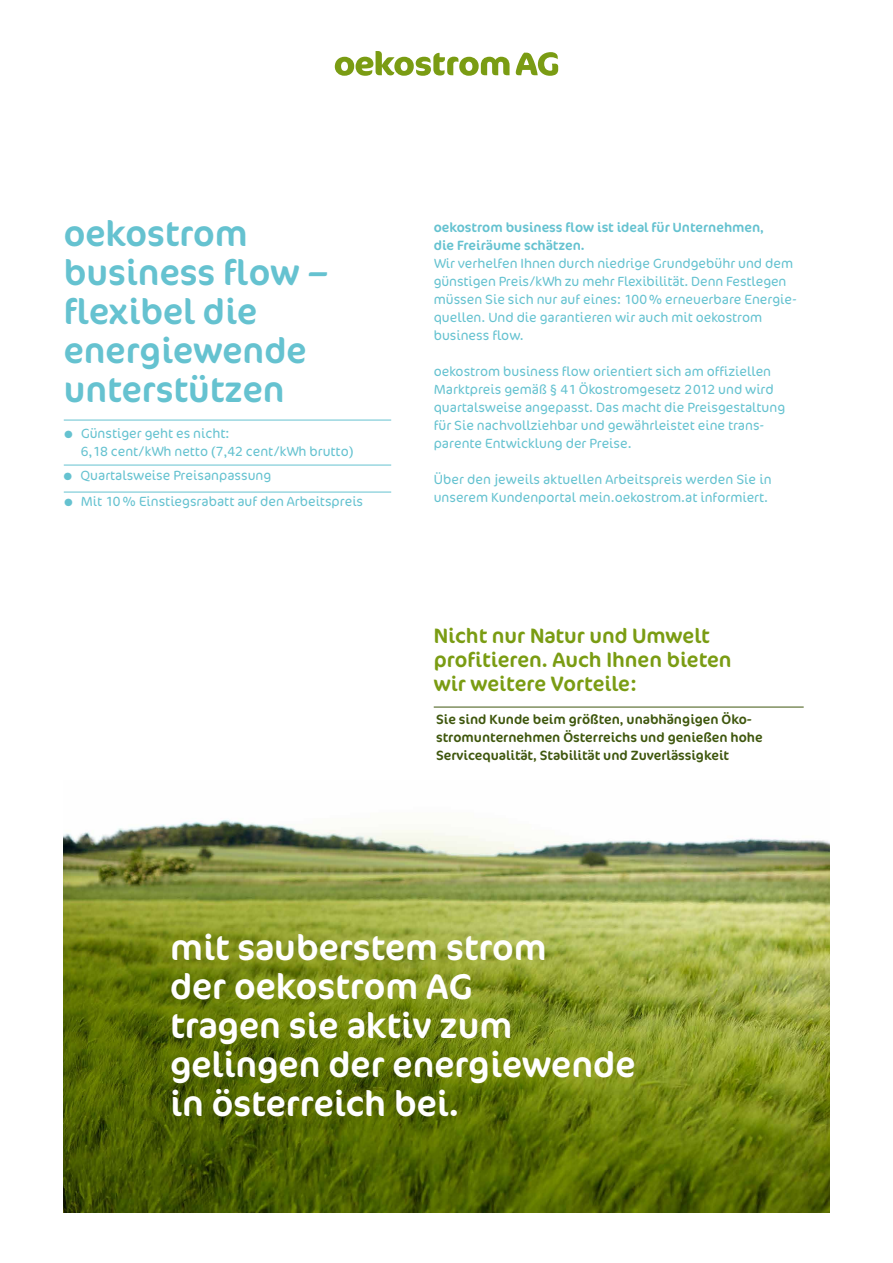
<style>
.page{position:relative;width:893px;height:1263px;background:#fff}
.page>*{position:absolute;margin:0;border:0;box-sizing:border-box;transform-origin:0 0}
.t1{font:36px/39px "Cocon Pro";color:#fff}
.t2{font:36px/39px "Cocon Pro";color:#65c2d0}
.t3{font:21px/24px "Cocon Pro";color:#7a9c13}
.t4{font:300 13.5px/18px "Cocon Pro";color:#65c2d0}
.t5{font:13.5px/18px "Cocon Pro";color:#3f570e}
.t6{font:13.5px/18px "Cocon Pro";color:#65c2d0}
</style>
<div class="page">
<svg style="left:335px;top:51px;width:223px;height:25px"></svg>
<hr style="left:64px;top:420px;width:327px;height:1px;background:#65c2d0">
<hr style="left:64px;top:465px;width:327px;height:1px;background:#65c2d0">
<hr style="left:64px;top:492px;width:327px;height:1px;background:#65c2d0">
<img style="left:64px;top:820px;width:765px;height:392px">
<hr style="left:434px;top:707px;width:370px;height:1px;background:#3f570e">
<h1 class="t2" style="left:64px;top:213px;width:266px">oekostrom business flow – flexibel die energiewende unterstützen</h1>
<p class="t4" style="left:81px;top:425px;width:274px;text-indent:-17px">● Günstiger geht es nicht:<br>6,18 cent/kWh netto (7,42 cent/kWh brutto)</p>
<p class="t4" style="left:63px;top:466px;width:210px">● Quartalsweise Preisanpassung</p>
<p class="t4" style="left:64px;top:492px;width:301px">● Mit 10% Einstiegsrabatt auf den Arbeitspreis</p>
<p class="t6" style="left:434px;top:218px;width:332px">oekostrom business flow ist ideal für Unternehmen, die Freiräume schätzen.</p>
<p class="t4" style="left:434px;top:254px;width:365px">Wir verhelfen Ihnen durch niedrige Grundgebühr und dem günstigen Preis/kWh zu mehr Flexibilität. Denn Festlegen müssen Sie sich nur auf eines: 100% erneuerbare Energie&shy;quellen. Und die garantieren wir auch mit oekostrom business flow.</p>
<p class="t4" style="left:434px;top:362px;width:353px">oekostrom business flow orientiert sich am offiziellen Marktpreis gemäß § 41 Ökostromgesetz 2012 und wird quartalsweise angepasst. Das macht die Preisgestaltung für Sie nachvollziehbar und gewährleistet eine trans&shy;parente Entwicklung der Preise.</p>
<p class="t4" style="left:434px;top:470px;width:339px">Über den jeweils aktuellen Arbeitspreis werden Sie in unserem Kundenportal mein.oekostrom.at informiert.</p>
<h2 class="t3" style="left:434px;top:623px;width:299px">Nicht nur Natur und Umwelt profitieren. Auch Ihnen bieten wir weitere Vorteile:</h2>
<p class="t5" style="left:436px;top:710px;width:328px">Sie sind Kunde beim größten, unabhängigen Öko&shy;stromunternehmen Österreichs und genießen hohe<br>Servicequalität, Stabilität und Zuverlässigkeit</p>
<h1 class="t1" style="left:170px;top:927px;width:467px">mit sauberstem strom<br>der oekostrom AG<br>tragen sie aktiv zum gelingen der energiewende in österreich bei.</h1>
</div>
